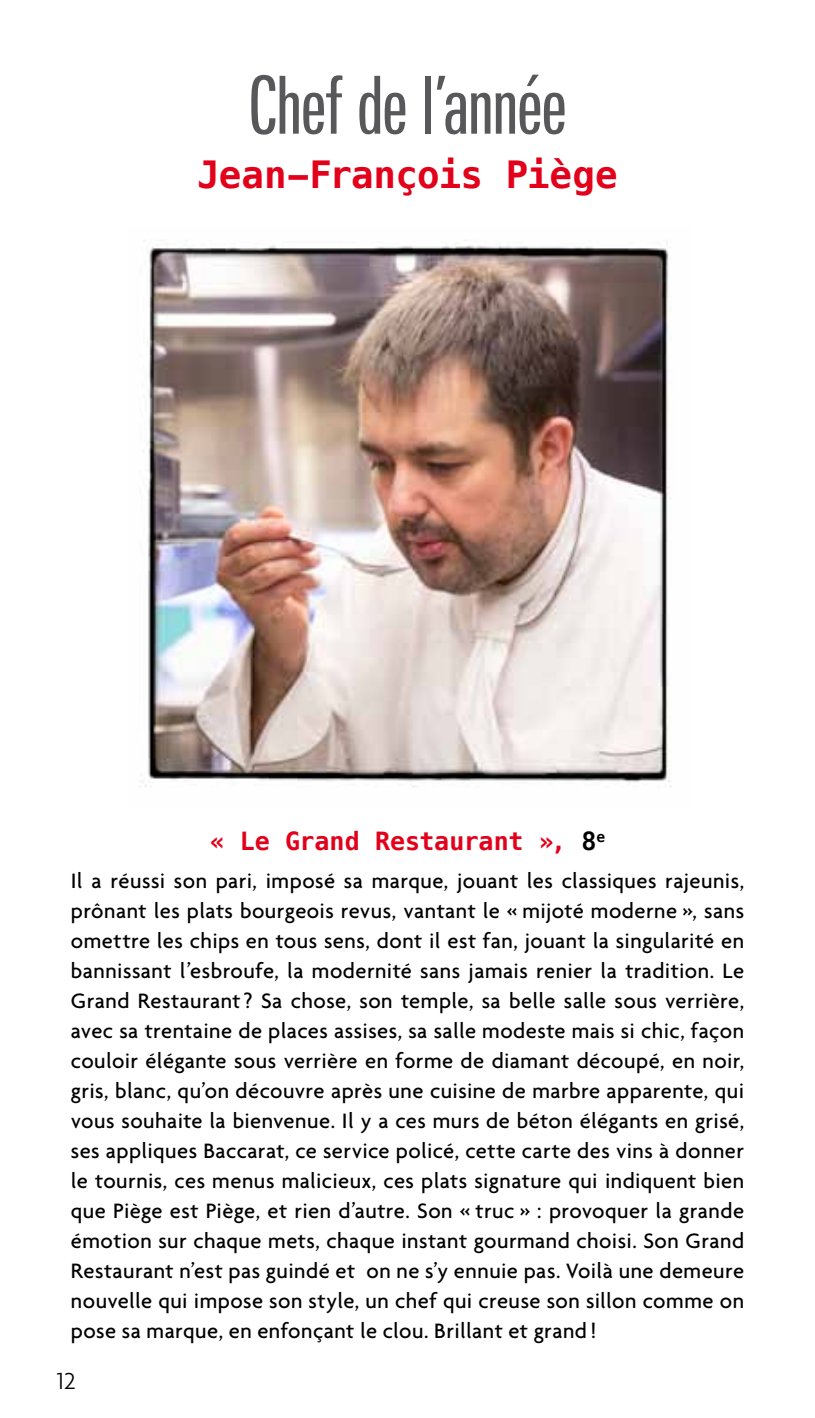
<style>
.page{position:relative;width:815px;height:1418px;background:#fff}
.page>*{position:absolute;margin:0;border:0;box-sizing:border-box;transform-origin:0 0}
.t1{font:80px "Linotype Univers Comp";letter-spacing:-.01em;color:#58585a}
.t2{font:700 37.5px "Menlo";letter-spacing:-.02em;color:#e2001a}
.t3{font:700 25px "Menlo";letter-spacing:-.005em;color:#e2001a}
.t4{font:300 25px "Agenda";color:#000}
.t5{font:500 22.5px/30px "Agenda";letter-spacing:.02em;color:#000;text-align:justify}
.s1{color:#000}
</style>
<div class="page">
<img style="left:140px;top:242px;width:532px;height:545px">
<h1 class="t1" style="left:249px;top:60px;width:319px">Chef de l’année</h1>
<h2 class="t2" style="left:197px;top:149px;width:422px">Jean-François Piège</h2>
<p class="t3" style="left:210px;top:824px;width:397px">« Le Grand Restaurant », <span class="s1">8</span><sup>e</sup></p>
<p class="t5" style="left:71px;top:864px;width:675px">Il a réussi son pari, imposé sa marque, jouant les classiques rajeunis, prônant les plats bourgeois revus, vantant le « mijoté moderne », sans omettre les chips en tous sens, dont il est fan, jouant la singularité en bannissant l’esbroufe, la modernité sans jamais renier la tradition. Le Grand Restaurant? Sa chose, son temple, sa belle salle sous verrière, avec sa trentaine de places assises, sa salle modeste mais si chic, façon couloir élégante sous verrière en forme de diamant découpé, en noir, gris, blanc, qu’on découvre après une cuisine de marbre apparente, qui vous souhaite la bienvenue. Il y a ces murs de béton élégants en grisé, ses appliques Baccarat, ce service policé, cette carte des vins à donner le tournis, ces menus malicieux, ces plats signature qui indiquent bien que Piège est Piège, et rien d’autre. Son « truc » : provoquer la grande émotion sur chaque mets, chaque instant gourmand choisi. Son Grand Restaurant n’est pas guindé et on ne s’y ennuie pas. Voilà une demeure nouvelle qui impose son style, un chef qui creuse son sillon comme on pose sa marque, en enfonçant le clou. Brillant et grand !</p>
<p class="t4" style="left:57px;top:1366px;width:20px">12</p>
</div>
